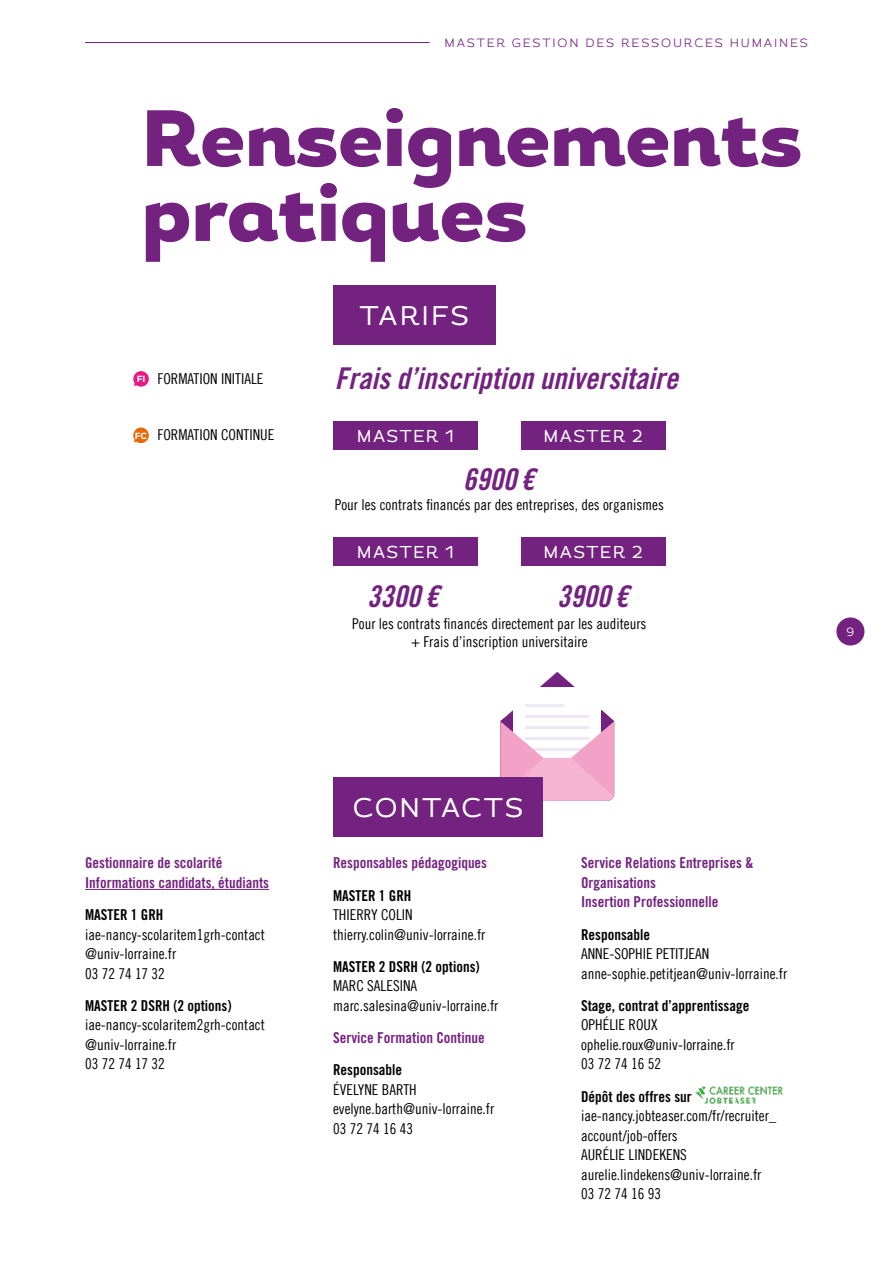
<style>
.page{position:relative;width:893px;height:1263px;background:#fff}
.page>*{position:absolute;margin:0;border:0;box-sizing:border-box;transform-origin:0 0}
.t1{font:900 79.5px/75px "Magallanes";color:#732280}
.t2{font:30px "Trade Gothic LT Std Bd Cn 20 Obl";color:#732280}
.t3{font:27px "Magallanes";letter-spacing:.075em;color:#fff}
.t4{font:17.25px "Magallanes";letter-spacing:.08em;color:#fff}
.t5{font:15px/19.5px "Trade Gothic LT Cond Eighteen";color:#000}
.t6{font:15px/19.5px "Trade Gothic LT Std Bd Cn 20";color:#732280}
.t7{font:15px "Trade Gothic LT Std Bd Cn 20";color:#000}
.t8{font:300 12px "Magallanes";letter-spacing:.15em;color:#732280}
.t9{font:300 12px "Magallanes";color:#fff}
.s1{font-family:"Montserrat";font-weight:700;font-size:8.85px;color:#fff}
</style>
<div class="page">
<hr style="left:85px;top:42px;width:345px;height:1px;background:#732280">
<div style="left:836px;top:617px;width:28px;height:28px;background:#732280;border-radius:50%"></div>
<div style="left:333px;top:285px;width:163px;height:59px;background:#732280"></div>
<svg style="left:133px;top:371px;width:16px;height:16px"></svg>
<svg style="left:500px;top:672px;width:114px;height:129px"></svg>
<div style="left:333px;top:777px;width:210px;height:60px;background:#732280"></div>
<hr style="left:85px;top:889px;width:184px;height:1px;background:#732280">
<img style="left:695px;top:1087px;width:87px;height:16px">
<svg style="left:133px;top:428px;width:16px;height:15px"></svg>
<div style="left:333px;top:421px;width:145px;height:29px;background:#732280"></div>
<div style="left:333px;top:537px;width:145px;height:28px;background:#732280"></div>
<div style="left:521px;top:537px;width:144px;height:28px;background:#732280"></div>
<div style="left:521px;top:421px;width:144px;height:29px;background:#732280"></div>
<p class="t8" style="left:444px;top:35px;width:365px">MASTER GESTION DES RESSOURCES HUMAINES</p>
<h1 class="t1" style="left:142px;top:105px;width:662px">Renseignements pratiques</h1>
<h3 class="t3" style="left:360px;top:298px;width:111px">TARIFS</h3>
<p class="t5" style="left:137px;top:368px;width:128px"><span class="s1">FI</span> FORMATION INITIALE</p>
<h2 class="t2" style="left:335px;top:360px;width:345px">Frais d’inscription universitaire</h2>
<p class="t5" style="left:135px;top:425px;width:141px"><span class="s1">FC</span> FORMATION CONTINUE</p>
<p class="t4" style="left:357px;top:425px;width:99px">MASTER 1</p>
<p class="t4" style="left:544px;top:425px;width:101px">MASTER 2</p>
<h2 class="t2" style="left:463px;top:461px;width:74px">6900€</h2>
<p class="t5" style="left:335px;top:495px;width:331px">Pour les contrats financés par des entreprises, des organismes</p>
<p class="t4" style="left:357px;top:541px;width:99px">MASTER 1</p>
<p class="t4" style="left:544px;top:541px;width:101px">MASTER 2</p>
<h2 class="t2" style="left:367px;top:578px;width:74px">3300€</h2>
<h2 class="t2" style="left:557px;top:578px;width:74px">3900 €</h2>
<p class="t5" style="left:352px;top:614px;width:296px;line-height:18.8px;text-align:center">Pour les contrats financés directement par les auditeurs + Frais d’inscription universitaire</p>
<p class="t9" style="left:846px;top:624px;width:9px">9</p>
<p class="t6" style="left:85px;top:853px;width:186px">Gestionnaire de scolarité<br>Informations candidats, étudiants</p>
<p class="t7" style="left:85px;top:906px;width:80px">MASTER 1 GRH</p>
<p class="t5" style="left:85px;top:924px;width:181px">iae-nancy-scolaritem1grh-contact @univ-lorraine.fr<br>03 72 74 17 32</p>
<p class="t7" style="left:85px;top:996px;width:148px">MASTER 2 DSRH (2 options)</p>
<p class="t5" style="left:85px;top:1015px;width:181px">iae-nancy-scolaritem2grh-contact @univ-lorraine.fr<br>03 72 74 17 32</p>
<h3 class="t3" style="left:353px;top:791px;width:172px">CONTACTS</h3>
<p class="t6" style="left:333px;top:853px;width:156px">Responsables pédagogiques</p>
<p class="t7" style="left:333px;top:886px;width:80px">MASTER 1 GRH</p>
<p class="t5" style="left:333px;top:905px;width:154px">THIERRY COLIN thierry.colin@univ-lorraine.fr</p>
<p class="t7" style="left:333px;top:957px;width:148px">MASTER 2 DSRH (2 options)</p>
<p class="t5" style="left:333px;top:976px;width:167px">MARC SALESINA marc.salesina@univ-lorraine.fr</p>
<p class="t6" style="left:333px;top:1028px;width:153px">Service Formation Continue</p>
<p class="t7" style="left:333px;top:1061px;width:71px">Responsable</p>
<p class="t5" style="left:333px;top:1080px;width:163px">ÉVELYNE BARTH evelyne.barth@univ-lorraine.fr<br>03 72 74 16 43</p>
<p class="t6" style="left:581px;top:853px;width:174px">Service Relations Entreprises &amp;<br>Organisations<br>Insertion Professionnelle</p>
<p class="t7" style="left:581px;top:925px;width:71px">Responsable</p>
<p class="t5" style="left:581px;top:944px;width:208px">ANNE-SOPHIE PETITJEAN anne-sophie.petitjean@univ-lorraine.fr</p>
<p class="t7" style="left:581px;top:996px;width:170px">Stage, contrat d’apprentissage</p>
<p class="t5" style="left:581px;top:1015px;width:155px">OPHÉLIE ROUX ophelie.roux@univ-lorraine.fr<br>03 72 74 16 52</p>
<p class="t7" style="left:581px;top:1087px;width:112px">Dépôt des offres sur</p>
<p class="t5" style="left:581px;top:1106px;width:197px">iae-nancy.jobteaser.com/fr/recruiter_ account/job-offers<br>AURÉLIE LINDEKENS aurelie.lindekens@univ-lorraine.fr<br>03 72 74 16 93</p>
</div>
